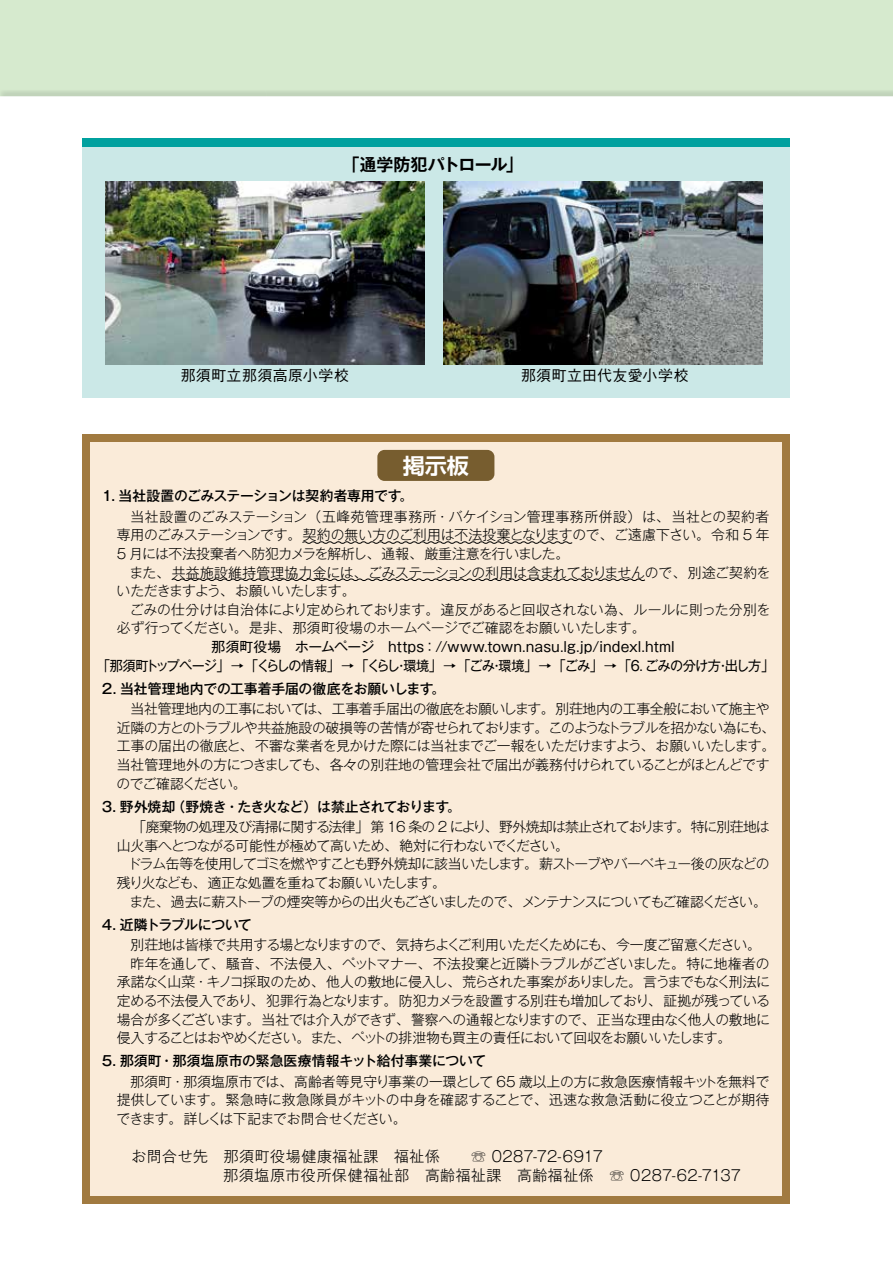
<style>
.page{position:relative;width:893px;height:1263px;background:#d6eace}
.page>*{position:absolute;margin:0;border:0;box-sizing:border-box;transform-origin:0 0}
.t1{font:700 21.45px "Shin Go Pr 6 N De";color:#fff}
.t2{font:700 16.95px "Gothic MB101 Pr 6 N De";letter-spacing:-.025em;color:#000}
.t3{font:300 14.85px/18.6px "Gothic MB101 Pr 6 N";letter-spacing:.035em;color:#000}
.t4{font:500 14.85px "Gothic BBB Pr 6 N";letter-spacing:.025em;color:#000}
.t5{font:300 13.8px/18.6px "Gothic MB101 Pr 6 N";letter-spacing:-.04em;color:#000}
.t6{font:300 13.8px/18.6px "Gothic MB101 Pr 6 N";letter-spacing:-.02em;color:#000}
.t7{font:13.8px/18.6px "Gothic MB101 Pr 6 N";letter-spacing:-.025em;color:#000}
.t8{font:300 13.8px/18.6px "Gothic MB101 Pr 6 N";letter-spacing:-.01em;color:#000}
.t9{font:500 13.8px "Gothic MB101 Pr 6 N";letter-spacing:-.015em;color:#000}
.t10{font:500 13.8px "Gothic MB101 Pr 6 N";letter-spacing:-.035em;color:#000}
.t11{font:500 13.8px "Gothic MB101 Pr 6 N";letter-spacing:-.065em;color:#000}
.s1{font-family:"Adobe Myungjo Std";font-weight:500}
</style>
<div class="page">
<div style="left:0;top:96px;width:893px;height:1167px;background:#fff"></div>
<div style="left:82px;top:434px;width:707px;height:769px;background:#a17a40"></div>
<div style="left:90px;top:442px;width:691px;height:753px;background:#faebd9"></div>
<div style="left:377px;top:450px;width:117px;height:31px;background:#775d2f;border-radius:7px"></div>
<svg style="left:302px;top:541px;width:271px;height:3px"></svg>
<svg style="left:171px;top:578px;width:475px;height:3px"></svg>
<div style="left:82px;top:138px;width:707px;height:260px;background:#cbe8e7"></div>
<div style="left:82px;top:138px;width:707px;height:8px;background:#00a19f"></div>
<img style="left:444px;top:181px;width:319px;height:183px">
<img style="left:105px;top:181px;width:319px;height:183px">
<p class="t2" style="left:343px;top:150px;width:181px">「通学防犯パトロール」</p>
<p class="t4" style="left:181px;top:363px;width:170px">那須町立那須高原小学校</p>
<p class="t4" style="left:521px;top:363px;width:169px">那須町立田代友愛小学校</p>
<h1 class="t1" style="left:403px;top:448px;width:68px">掲示板</h1>
<p class="t9" style="left:102px;top:484px;width:313px">1. 当社設置のごみステーションは契約者専用です。</p>
<p class="t5" style="left:117px;top:506px;width:654px;text-align:justify;text-indent:14px">当社設置のごみステーション（五峰苑管理事務所・バケイション管理事務所併設）は、当社との契約者専用のごみステーションです。契約の無い方のご利用は不法投棄となりますので、ご遠慮下さい。令和 5 年5 月には不法投棄者へ防犯カメラを解析し、通報、厳重注意を行いました。</p>
<p class="t6" style="left:117px;top:562px;width:655px;text-indent:13px">また、共益施設維持管理協力金には、ごみステーションの利用は含まれておりませんので、別途ご契約をいただきますよう、お願いいたします。</p>
<p class="t8" style="left:117px;top:599px;width:655px;text-indent:13px">ごみの仕分けは自治体により定められております。違反があると回収されない為、ルールに則った分別を必ず行ってください。是非、那須町役場のホームページでご確認をお願いいたします。</p>
<p class="t7" style="left:97px;top:636px;width:679px;text-indent:114px">那須町役場　ホームページ　https：//www.town.nasu.lg.jp/indexl.html<br>「那須町トップページ」→「くらしの情報」→「くらし・環境」→「ごみ・環境」→「ごみ」→「6. ごみの分け方・出し方」</p>
<p class="t9" style="left:102px;top:677px;width:345px">2. 当社管理地内での工事着手届の徹底をお願いします。</p>
<p class="t5" style="left:117px;top:698px;width:660px;text-indent:14px">当社管理地内の工事においては、工事着手届出の徹底をお願いします。別荘地内の工事全般において施主や近隣の方とのトラブルや共益施設の破損等の苦情が寄せられております。このようなトラブルを招かない為にも、工事の届出の徹底と、不審な業者を見かけた際には当社までご一報をいただけますよう、お願いいたします。当社管理地外の方につきましても、各々の別荘地の管理会社で届出が義務付けられていることがほとんどですのでご確認ください。</p>
<p class="t10" style="left:102px;top:795px;width:360px">3. 野外焼却（野焼き・たき火など）は禁止されております。</p>
<p class="t5" style="left:117px;top:816px;width:654px;text-indent:16px">「廃棄物の処理及び清掃に関する法律」第 16 条の 2 により、野外焼却は禁止されております。特に別荘地は山火事へとつながる可能性が極めて高いため、絶対に行わないでください。</p>
<p class="t5" style="left:117px;top:854px;width:654px;text-indent:11px">ドラム缶等を使用してゴミを燃やすことも野外焼却に該当いたします。薪ストーブやバーベキュー後の灰などの残り火なども、適正な処置を重ねてお願いいたします。</p>
<p class="t5" style="left:130px;top:891px;width:639px">また、過去に薪ストーブの煙突等からの出火もございましたので、メンテナンスについてもご確認ください。</p>
<p class="t11" style="left:102px;top:913px;width:151px">4. 近隣トラブルについて</p>
<p class="t5" style="left:131px;top:934px;width:632px">別荘地は皆様で共用する場となりますので、気持ちよくご利用いただくためにも、今一度ご留意ください。</p>
<p class="t6" style="left:131px;top:953px;width:641px">昨年を通して、騒音、不法侵入、ペットマナー、不法投棄と近隣トラブルがございました。特に地権者の</p>
<p class="t5" style="left:117px;top:972px;width:655px">承諾なく山菜・キノコ採取のため、他人の敷地に侵入し、荒らされた事案がありました。言うまでもなく刑法に</p>
<p class="t5" style="left:117px;top:990px;width:655px">定める不法侵入であり、犯罪行為となります。防犯カメラを設置する別荘も増加しており、証拠が残っている</p>
<p class="t5" style="left:117px;top:1009px;width:655px">場合が多くございます。当社では介入ができず、警察への通報となりますので、正当な理由なく他人の敷地に</p>
<p class="t5" style="left:117px;top:1027px;width:616px">侵入することはおやめください。また、ペットの排泄物も買主の責任において回収をお願いいたします。</p>
<p class="t9" style="left:102px;top:1049px;width:386px">5. 那須町・那須塩原市の緊急医療情報キット給付事業について</p>
<p class="t5" style="left:116px;top:1071px;width:655px;text-align:justify;text-indent:14px">那須町・那須塩原市では、高齢者等見守り事業の一環として 65 歳以上の方に救急医療情報キットを無料で提供しています。緊急時に救急隊員がキットの中身を確認することで、迅速な救急活動に役立つことが期待できます。詳しくは下記までお問合せください。</p>
<p class="t3" style="left:132px;top:1146px;width:611px">お問合せ先　那須町役場健康福祉課　福祉係　　<span class="s1">☏</span> 0287-72-6917<br>　　　　　　那須塩原市役所保健福祉部　高齢福祉課　高齢福祉係　<span class="s1">☏</span> 0287-62-7137</p>
</div>
